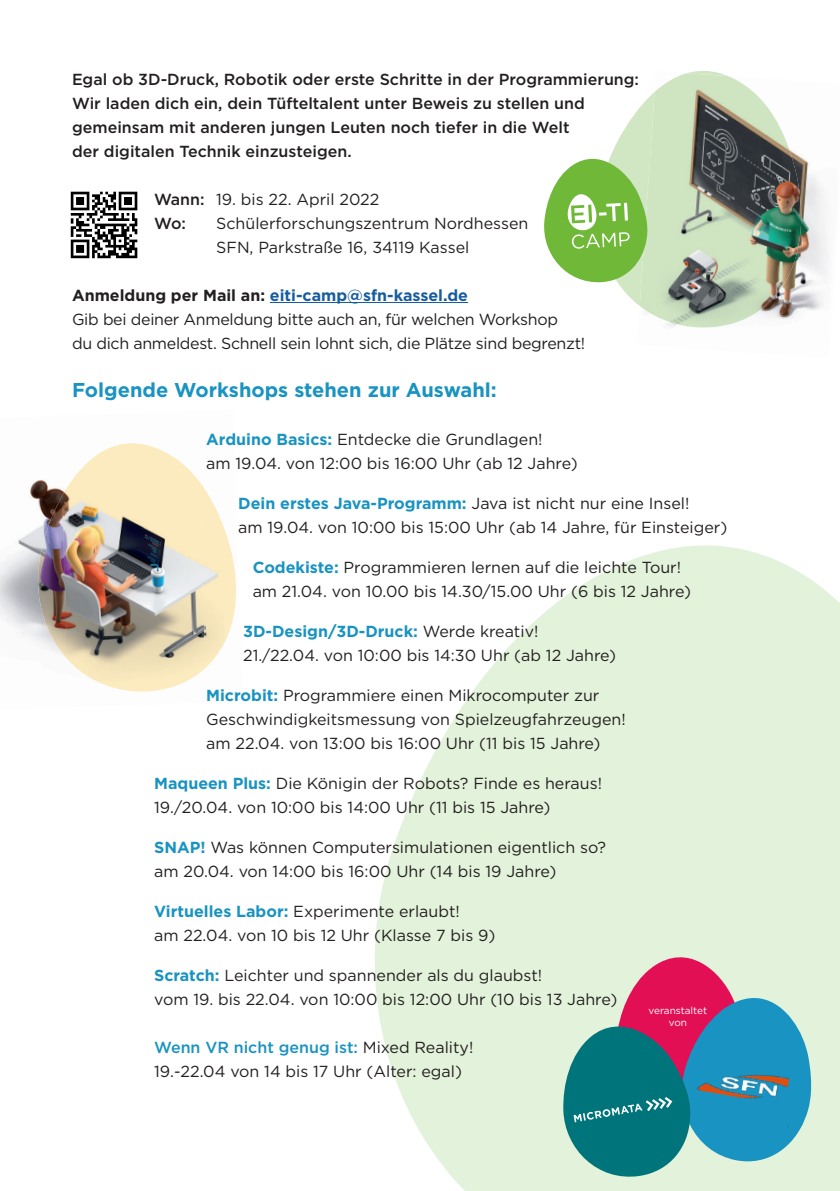
<style>
.page{position:relative;width:840px;height:1191px;background:#fff}
.page>*{position:absolute;margin:0;border:0;box-sizing:border-box;transform-origin:0 0}
.t1{font:700 20px "Gotham";color:#1993c1}
.t2{font:16px/24px "Gotham";color:#231f20}
.t3{font:500 16px/24px "Gotham";color:#231f20}
.t4{font:16px "Gotham";letter-spacing:-.02em;color:#231f20}
.t5{font:700 16px "Gotham";color:#175d9e}
.t6{font:500 16px "Gotham";color:#1993c1}
.t7{font:700 16px "Gotham";color:#1993c1}
.t8{font:10px "Gotham";color:#fff}
.s1{font-weight:500}
.s2{color:#231f20}
.s3{font-weight:700;color:#1993c1}
.s4{font-weight:400;color:#231f20}
</style>
<div class="page">
<svg style="left:375px;top:545px;width:464px;height:646px;fill:#e3f2da"></svg>
<img style="left:30px;top:483px;width:32px;height:16px">
<img style="left:18px;top:530px;width:17px;height:23px">
<img style="left:62px;top:443px;width:143px;height:249px">
<img style="left:198px;top:480px;width:38px;height:188px">
<img style="left:35px;top:496px;width:33px;height:164px">
<img style="left:802px;top:158px;width:26px;height:152px">
<img style="left:640px;top:76px;width:162px;height:252px">
<svg style="left:544px;top:71px;width:183px;height:235px"></svg>
<svg style="left:562px;top:944px;width:249px;height:238px;background:#779daa"></svg>
<hr style="left:270px;top:302px;width:198px;height:1px;background:#175d9e">
<svg style="left:70px;top:191px;width:68px;height:68px"></svg>
<svg style="left:71px;top:192px;width:66px;height:66px"></svg>
<p class="t3" style="left:72px;top:67px;width:568px">Egal ob 3D-Druck, Robotik oder erste Schritte in der Programmierung:<br>Wir laden dich ein, dein Tüfteltalent unter Beweis zu stellen und</p>
<p class="t3" style="left:72px;top:115px;width:499px">gemeinsam mit anderen jungen Leuten noch tiefer in die Welt</p>
<p class="t3" style="left:72px;top:139px;width:281px">der digitalen Technik einzusteigen.</p>
<p class="t2" style="left:154px;top:187px;width:227px"><span class="s1">Wann:</span> 19. bis 22. April 2022</p>
<p class="t3" style="left:154px;top:211px;width:33px">Wo:</p>
<p class="t2" style="left:216px;top:211px;width:313px">Schülerforschungszentrum Nordhessen<br>SFN, Parkstraße 16, 34119 Kassel</p>
<p class="t5" style="left:72px;top:285px;width:397px"><span class="s2">Anmeldung per Mail an:</span> eiti-camp@sfn-kassel.de</p>
<p class="t4" style="left:72px;top:309px;width:487px">Gib bei deiner Anmeldung bitte auch an, für welchen Workshop</p>
<p class="t4" style="left:72px;top:333px;width:514px">du dich anmeldest. Schnell sein lohnt sich, die Plätze sind begrenzt!</p>
<p class="t1" style="left:72px;top:376px;width:426px">Folgende Workshops stehen zur Auswahl:</p>
<p class="t2" style="left:206px;top:427px;width:337px"><span class="s3">Arduino Basics:</span> Entdecke die Grundlagen!</p>
<p class="t2" style="left:206px;top:451px;width:373px">am 19.04. von 12:00 bis 16:00 Uhr (ab 12 Jahre)</p>
<p class="t2" style="left:238px;top:491px;width:452px"><span class="s3">Dein erstes Java-Programm:</span> Java ist nicht nur eine Insel!</p>
<p class="t2" style="left:238px;top:515px;width:490px">am 19.04. von 10:00 bis 15:00 Uhr (ab 14 Jahre, für Einsteiger)</p>
<p class="t2" style="left:252px;top:555px;width:429px"><span class="s3">Codekiste:</span> Programmieren lernen auf die leichte Tour!</p>
<p class="t2" style="left:252px;top:579px;width:439px">am 21.04. von 10.00 bis 14.30/15.00 Uhr (6 bis 12 Jahre)</p>
<p class="t7" style="left:243px;top:621px;width:297px">3D-Design/3D-Druck: <span class="s4">Werde kreativ!</span></p>
<p class="t2" style="left:243px;top:643px;width:374px">21./22.04. von 10:00 bis 14:30 Uhr (ab 12 Jahre)</p>
<p class="t2" style="left:206px;top:683px;width:394px"><span class="s3">Microbit:</span> Programmiere einen Mikrocomputer zur</p>
<p class="t2" style="left:206px;top:707px;width:421px">Geschwindigkeitsmessung von Spielzeugfahrzeugen!</p>
<p class="t2" style="left:206px;top:731px;width:395px">am 22.04. von 13:00 bis 16:00 Uhr (11 bis 15 Jahre)</p>
<p class="t2" style="left:154px;top:771px;width:449px"><span class="s3">Maqueen Plus:</span> Die Königin der Robots? Finde es heraus!</p>
<p class="t2" style="left:154px;top:795px;width:397px">19./20.04. von 10:00 bis 14:00 Uhr (11 bis 15 Jahre)</p>
<p class="t2" style="left:154px;top:835px;width:453px"><span class="s3">SNAP!</span> Was können Computersimulationen eigentlich so?</p>
<p class="t2" style="left:154px;top:859px;width:403px">am 20.04. von 14:00 bis 16:00 Uhr (14 bis 19 Jahre)</p>
<p class="t2" style="left:154px;top:899px;width:307px"><span class="s3">Virtuelles Labor:</span> Experimente erlaubt!</p>
<p class="t2" style="left:154px;top:923px;width:342px">am 22.04. von 10 bis 12 Uhr (Klasse 7 bis 9)</p>
<p class="t2" style="left:154px;top:963px;width:389px"><span class="s3">Scratch:</span> Leichter und spannender als du glaubst!</p>
<p class="t2" style="left:154px;top:987px;width:464px">vom 19. bis 22.04. von 10:00 bis 12:00 Uhr (10 bis 13 Jahre)</p>
<p class="t6" style="left:154px;top:1037px;width:320px">Wenn VR nicht genug ist: <span class="s4">Mixed Reality!</span></p>
<p class="t2" style="left:154px;top:1059px;width:309px">19.-22.04 von 14 bis 17 Uhr (Alter: egal)</p>
<p class="t8" style="left:648px;top:1004px;width:60px">veranstaltet</p>
<p class="t8" style="left:668px;top:1016px;width:20px">von</p>
</div>
